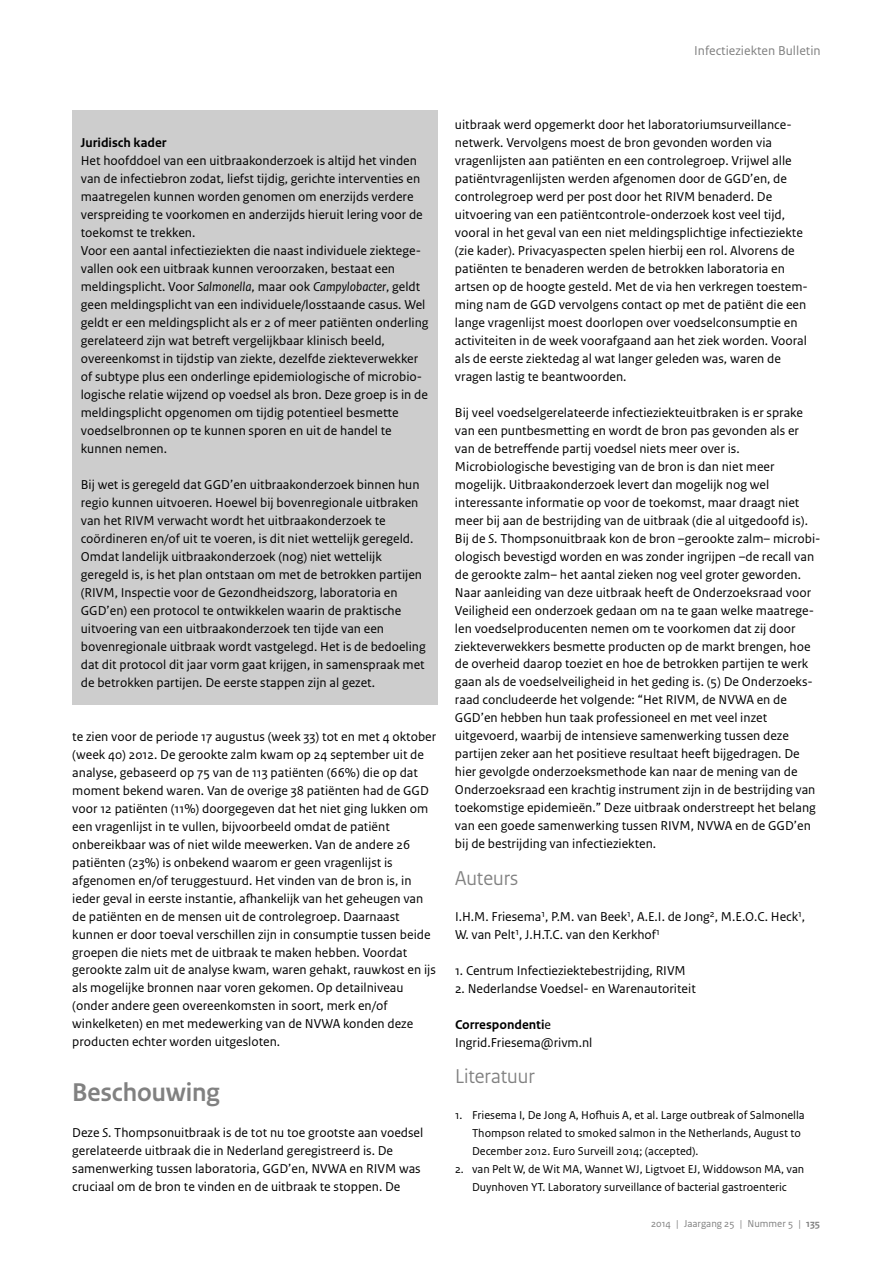
<style>
.page{position:relative;width:893px;height:1263px;background:#fff}
.page>*{position:absolute;margin:0;border:0;box-sizing:border-box;transform-origin:0 0}
.IB_Kop1{font:700 27px "Rijksoverheid Sans Heading";color:#818181}
.IB_Kop2{font:21px "Rijksoverheid Sans Heading";color:#818181}
.IB_Broodtekst_Sans{font:13.5px/18px "Rijksoverheid Sans Text";color:#000}
.IB_Broodtekst_Sans-2{font:700 13.5px "Rijksoverheid Sans Text";color:#000}
.t1{font:13.5px "Rijksoverheid Sans Text";color:#818181}
.IB_Literatuur{font:12px/18px "Rijksoverheid Sans Text";color:#000}
.t2{font:10.5px "Rijksoverheid Sans Text";color:#818181}
.s1{font-style:italic}
.s2{font-weight:400}
.s3{font-weight:700}
</style>
<div class="page">
<div style="left:72px;top:111px;width:366px;height:594px;background:#cdcdcd"></div>
<p class="t1" style="left:694px;top:43px;width:128px">Infectieziekten Bulletin</p>
<p class="IB_Broodtekst_Sans-2" style="left:81px;top:135px;width:87px">Juridisch kader</p>
<p class="IB_Broodtekst_Sans" style="left:81px;top:151px;width:344px">Het hoofddoel van een uitbraakonderzoek is altijd het vinden van de infectiebron zodat, liefst tijdig, gerichte interventies en maatregelen kunnen worden genomen om enerzijds verdere verspreiding te voorkomen en anderzijds hieruit lering voor de toekomst te trekken.</p>
<p class="IB_Broodtekst_Sans" style="left:81px;top:241px;width:349px">Voor een aantal infectieziekten die naast individuele ziektege&shy;vallen ook een uitbraak kunnen veroorzaken, bestaat een meldingsplicht. Voor <span class="s1">Salmonella</span>, maar ook <span class="s1">Campylobacter</span>, geldt geen meldingsplicht van een individuele/losstaande casus. Wel geldt er een meldingsplicht als er 2 of meer patiënten onderling gerelateerd zijn wat betreft vergelijkbaar klinisch beeld, overeenkomst in tijdstip van ziekte, dezelfde ziekteverwekker of subtype plus een onderlinge epidemiologische of microbio&shy;logische relatie wijzend op voedsel als bron. Deze groep is in de meldingsplicht opgenomen om tijdig potentieel besmette voedselbronnen op te kunnen sporen en uit de handel te kunnen nemen.</p>
<p class="IB_Broodtekst_Sans" style="left:81px;top:475px;width:347px">Bij wet is geregeld dat GGD’en uitbraakonderzoek binnen hun regio kunnen uitvoeren. Hoewel bij bovenregionale uitbraken van het RIVM verwacht wordt het uitbraakonderzoek te coördineren en/of uit te voeren, is dit niet wettelijk geregeld.<br>Omdat landelijk uitbraakonderzoek (nog) niet wettelijk geregeld is, is het plan ontstaan om met de betrokken partijen (RIVM, Inspectie voor de Gezondheidszorg, laboratoria en GGD’en) een protocol te ontwikkelen waarin de praktische uitvoering van een uitbraakonderzoek ten tijde van een bovenregionale uitbraak wordt vastgelegd. Het is de bedoeling dat dit protocol dit jaar vorm gaat krijgen, in samenspraak met de betrokken partijen. De eerste stappen zijn al gezet.</p>
<p class="IB_Broodtekst_Sans" style="left:72px;top:727px;width:365px">te zien voor de periode 17 augustus (week 33) tot en met 4 oktober (week 40) 2012. De gerookte zalm kwam op 24 september uit de analyse, gebaseerd op 75 van de 113 patiënten (66%) die op dat moment bekend waren. Van de overige 38 patiënten had de GGD voor 12 patiënten (11%) doorgegeven dat het niet ging lukken om een vragenlijst in te vullen, bijvoorbeeld omdat de patiënt onbereikbaar was of niet wilde meewerken. Van de andere 26 patiënten (23%) is onbekend waarom er geen vragenlijst is afgenomen en/of teruggestuurd. Het vinden van de bron is, in ieder geval in eerste instantie, afhankelijk van het geheugen van de patiënten en de mensen uit de controlegroep. Daarnaast kunnen er door toeval verschillen zijn in consumptie tussen beide groepen die niets met de uitbraak te maken hebben. Voordat gerookte zalm uit de analyse kwam, waren gehakt, rauwkost en ijs als mogelijke bronnen naar voren gekomen. Op detailniveau (onder andere geen overeenkomsten in soort, merk en/of winkelketen) en met medewerking van de NVWA konden deze producten echter worden uitgesloten.</p>
<h1 class="IB_Kop1" style="left:72px;top:1077px;width:149px">Beschouwing</h1>
<p class="IB_Broodtekst_Sans" style="left:72px;top:1123px;width:352px">Deze <span class="s1">S</span>. Thompsonuitbraak is de tot nu toe grootste aan voedsel gerelateerde uitbraak die in Nederland geregistreerd is. De samenwerking tussen laboratoria, GGD’en, NVWA en RIVM was cruciaal om de bron te vinden en de uitbraak te stoppen. De</p>
<p class="IB_Broodtekst_Sans" style="left:455px;top:115px;width:354px">uitbraak werd opgemerkt door het laboratoriumsurveillance&shy;netwerk. Vervolgens moest de bron gevonden worden via vragenlijsten aan patiënten en een controlegroep. Vrijwel alle patiëntvragenlijsten werden afgenomen door de GGD’en, de controlegroep werd per post door het RIVM benaderd. De uitvoering van een patiëntcontrole-onderzoek kost veel tijd, vooral in het geval van een niet meldingsplichtige infectieziekte (zie kader). Privacyaspecten spelen hierbij een rol. Alvorens de patiënten te benaderen werden de betrokken laboratoria en artsen op de hoogte gesteld. Met de via hen verkregen toestem&shy;ming nam de GGD vervolgens contact op met de patiënt die een lange vragenlijst moest doorlopen over voedselconsumptie en activiteiten in de week voorafgaand aan het ziek worden. Vooral als de eerste ziektedag al wat langer geleden was, waren de vragen lastig te beantwoorden.</p>
<p class="IB_Broodtekst_Sans" style="left:455px;top:403px;width:367px">Bij veel voedselgerelateerde infectieziekteuitbraken is er sprake van een puntbesmetting en wordt de bron pas gevonden als er van de betreffende partij voedsel niets meer over is.<br>Microbiologische bevestiging van de bron is dan niet meer mogelijk. Uitbraakonderzoek levert dan mogelijk nog wel interessante informatie op voor de toekomst, maar draagt niet meer bij aan de bestrijding van de uitbraak (die al uitgedoofd is).<br>Bij de <span class="s1">S</span>. Thompsonuitbraak kon de bron –gerookte zalm– microbi&shy;ologisch bevestigd worden en was zonder ingrijpen –de recall van de gerookte zalm– het aantal zieken nog veel groter geworden.<br>Naar aanleiding van deze uitbraak heeft de Onderzoeksraad voor Veiligheid een onderzoek gedaan om na te gaan welke maatrege&shy;len voedselproducenten nemen om te voorkomen dat zij door ziekteverwekkers besmette producten op de markt brengen, hoe de overheid daarop toeziet en hoe de betrokken partijen te werk gaan als de voedselveiligheid in het geding is. (5) De Onderzoeks&shy;raad concludeerde het volgende: “Het RIVM, de NVWA en de GGD’en hebben hun taak professioneel en met veel inzet uitgevoerd, waarbij de intensieve samenwerking tussen deze partijen zeker aan het positieve resultaat heeft bijgedragen. De hier gevolgde onderzoeksmethode kan naar de mening van de Onderzoeksraad een krachtig instrument zijn in de bestrijding van toekomstige epidemieën.” Deze uitbraak onderstreept het belang van een goede samenwerking tussen RIVM, NVWA en de GGD’en bij de bestrijding van infectieziekten.</p>
<p class="IB_Kop2" style="left:455px;top:866px;width:65px">Auteurs</p>
<p class="IB_Broodtekst_Sans" style="left:455px;top:907px;width:352px">I.H.M. Friesema<sup>1</sup>, P.M. van Beek<sup>1</sup>, A.E.I. de Jong<sup>2</sup>, M.E.O.C. Heck<sup>1</sup>,<br>W. van Pelt<sup>1</sup>, J.H.T.C. van den Kerkhof<sup>1</sup></p>
<p class="IB_Broodtekst_Sans" style="left:455px;top:961px;width:232px">1. Centrum Infectieziektebestrijding, RIVM</p>
<p class="IB_Broodtekst_Sans" style="left:455px;top:979px;width:242px">2. Nederlandse Voedsel- en Warenautoriteit</p>
<p class="IB_Broodtekst_Sans-2" style="left:455px;top:1017px;width:98px">Correspondenti<span class="s2">e</span></p>
<p class="IB_Broodtekst_Sans" style="left:455px;top:1033px;width:139px">Ingrid.Friesema@rivm.nl</p>
<p class="IB_Kop2" style="left:455px;top:1064px;width:81px">Literatuur</p>
<p class="IB_Literatuur" style="left:472px;top:1106px;width:334px;text-indent:-17px">1. Friesema I, De Jong A, Hofhuis A, et al. Large outbreak of Salmonella<br>Thompson related to smoked salmon in the Netherlands, August to<br>December 2012. Euro Surveill 2014; (accepted).</p>
<p class="IB_Literatuur" style="left:455px;top:1160px;width:351px;text-align:center">2. van Pelt W, de Wit MA, Wannet WJ, Ligtvoet EJ, Widdowson MA, van<br>Duynhoven YT. Laboratory surveillance of bacterial gastroenteric</p>
<p class="t2" style="left:651px;top:1217px;width:171px">2014 | Jaargang 25 | Nummer 5 | <span class="s3">135</span></p>
</div>
